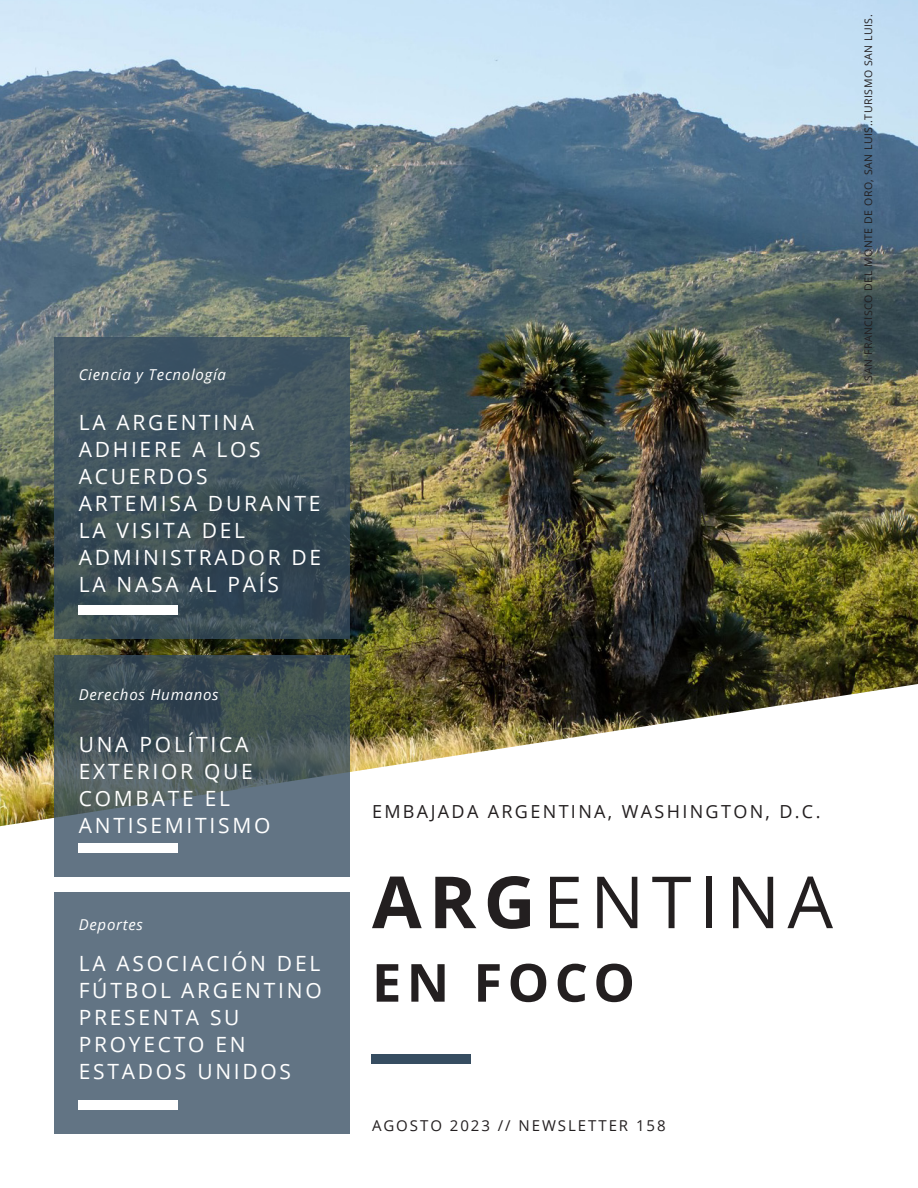
<style>
.page{position:relative;width:918px;height:1188px;background:#fff}
.page>*{position:absolute;margin:0;border:0;box-sizing:border-box;transform-origin:0 0}
.t1{font:72px "Open Sans";letter-spacing:.1em;color:#231f20}
.t2{font:700 52.5px "Open Sans";letter-spacing:.1em;color:#231f20}
.headline_cover_01{font:21px/27px "Open Sans";letter-spacing:.13em;color:#fff}
.headline_cover_03{font:21px/27px "Open Sans";letter-spacing:.13em;color:#fff}
.headline_cover_02{font:21px/27px "Open Sans";letter-spacing:.13em;color:#fff}
.t3{font:18px "Open Sans";letter-spacing:.13em;color:#231f20}
.t4{font:15px "Open Sans";letter-spacing:.13em;color:#231f20}
.header_cover{font:italic 15px "Open Sans";letter-spacing:.05em;color:#fff}
.header_cover_2{font:italic 15px "Open Sans";letter-spacing:.05em;color:#fff}
.header_cover_3{font:italic 15px "Open Sans";letter-spacing:.05em;color:#fff}
.t5{font:10.5px "Open Sans";letter-spacing:.05em;color:#231f20}
.s1{font-weight:700}
</style>
<div class="page">
<img style="left:0;top:0;width:918px;height:826px">
<div style="left:372px;top:1055px;width:99px;height:9px;background:#364d61"></div>
<div style="left:55px;top:893px;width:295px;height:241px;background:#627484"></div>
<svg style="left:55px;top:655px;width:295px;height:222px;background:#4f5f67"></svg>
<svg style="left:55px;top:337px;width:295px;height:302px;background:#3e515a"></svg>
<div style="left:79px;top:1100px;width:99px;height:9px;background:#fff"></div>
<div style="left:79px;top:843px;width:99px;height:9px;background:#fff"></div>
<div style="left:79px;top:605px;width:99px;height:9px;background:#fff"></div>
<p class="header_cover" style="left:79px;top:364px;width:149px">Ciencia y Tecnología</p>
<p class="headline_cover_01" style="left:79px;top:408px;width:244px">LA ARGENTINA<br>ADHIERE A LOS<br>ACUERDOS<br>ARTEMISA DURANTE<br>LA VISITA DEL<br>ADMINISTRADOR DE<br>LA NASA AL PAÍS</p>
<p class="header_cover_2" style="left:79px;top:684px;width:141px">Derechos Humanos</p>
<p class="headline_cover_02" style="left:79px;top:730px;width:193px">UNA POLÍTICA<br>EXTERIOR QUE<br>COMBATE EL<br>ANTISEMITISMO</p>
<p class="header_cover_3" style="left:79px;top:914px;width:66px">Deportes</p>
<p class="headline_cover_03" style="left:79px;top:949px;width:245px">LA ASOCIACIÓN DEL<br>FÚTBOL ARGENTINO<br>PRESENTA SU<br>PROYECTO EN<br>ESTADOS UNIDOS</p>
<p class="t5" style="left:861px;top:381px;width:367px;rotate:-90deg">SAN FRANCISCO DEL MONTE DE ORO, SAN LUIS..TURISMO SAN LUIS.</p>
<p class="t3" style="left:372px;top:800px;width:450px">EMBAJADA ARGENTINA, WASHINGTON, D.C.</p>
<p class="t1" style="left:372px;top:853px;width:463px"><span class="s1">ARG</span>ENTINA</p>
<p class="t2" style="left:372px;top:946px;width:265px">EN FOCO</p>
<p class="t4" style="left:372px;top:1115px;width:295px">AGOSTO 2023 // NEWSLETTER 158</p>
</div>
